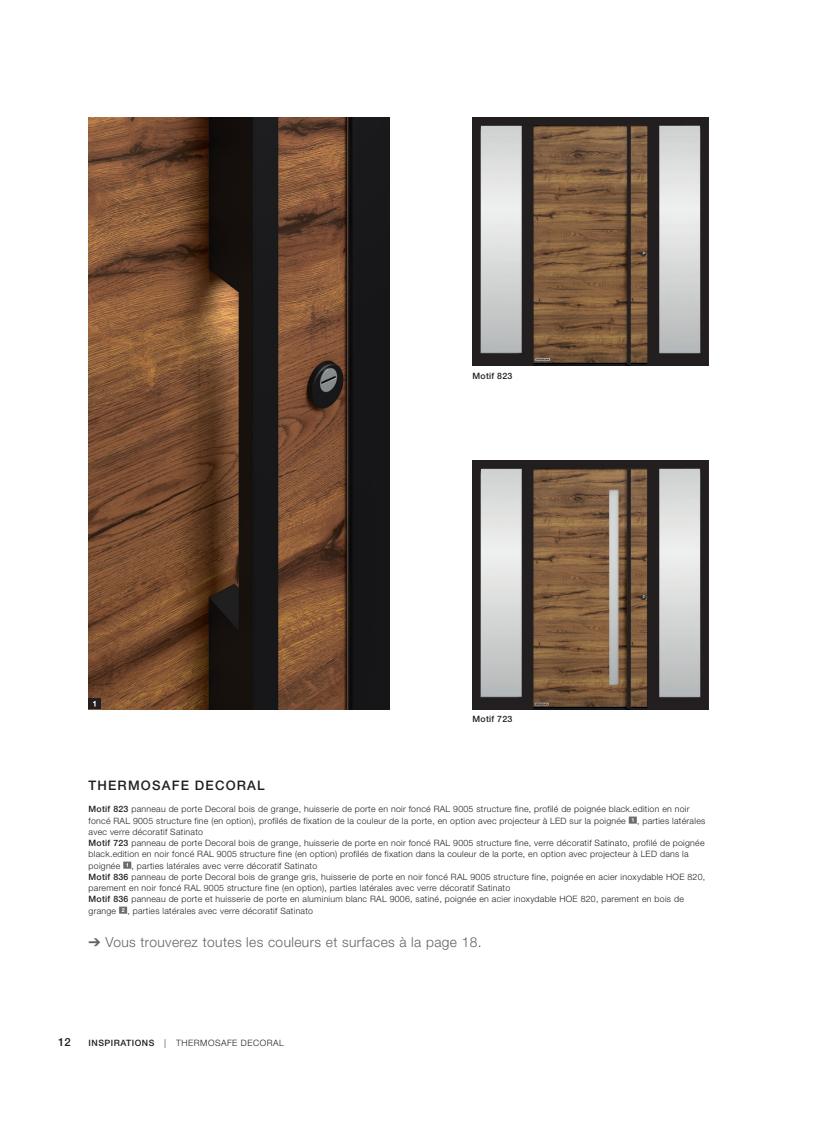
<style>
.page{position:relative;width:815px;height:1124px;background:#fff}
.page>*{position:absolute;margin:0;border:0;box-sizing:border-box;transform-origin:0 0}
.t1{font:300 13.75px "Hoermann Helvetica Neue";letter-spacing:.03em;color:#636366}
.t2{font:500 13.12px "Hoermann Helvetica Neue";letter-spacing:.09em;color:#231f20}
.t3{font:500 11.25px "Hoermann Helvetica Neue";color:#231f20}
.t4{font:300 8.75px/11.2px "Hoermann Helvetica Neue";letter-spacing:.03em;color:#231f20}
.t5{font:300 8.75px "Hoermann Helvetica Neue";letter-spacing:.06em;color:#231f20}
.t6{font:500 8.75px "Hoermann Helvetica Neue";letter-spacing:.03em;color:#231f20}
.s1{font-weight:500}
</style>
<div class="page">
<img style="left:89px;top:117px;width:301px;height:592px">
<img style="left:473px;top:117px;width:236px;height:248px">
<img style="left:473px;top:461px;width:236px;height:248px">
<svg style="left:629px;top:816px;width:8px;height:7px"></svg>
<svg style="left:123px;top:861px;width:8px;height:7px"></svg>
<svg style="left:119px;top:906px;width:8px;height:7px"></svg>
<div style="left:89px;top:698px;width:12px;height:11px;background:#231f20"></div>
<svg style="left:93px;top:700px;width:3px;height:6px"></svg>
<p class="t6" style="left:473px;top:369px;width:41px">Motif 823</p>
<p class="t6" style="left:473px;top:713px;width:41px">Motif 723</p>
<h2 class="t2" style="left:89px;top:775px;width:178px">THERMOSAFE DECORAL</h2>
<p class="t4" style="left:89px;top:803px;width:603px"><span class="s1">Motif 823</span> panneau de porte Decoral bois de grange, huisserie de porte en noir foncé RAL 9005 structure fine, profilé de poignée black.edition en noir foncé RAL 9005 structure fine (en option), profilés de fixation de la couleur de la porte, en option avec projecteur à LED sur la poignée</p>
<p class="t4" style="left:637px;top:814px;width:70px">, parties latérales</p>
<p class="t4" style="left:89px;top:825px;width:618px">avec verre décoratif Satinato<br><span class="s1">Motif 723</span> panneau de porte Decoral bois de grange, huisserie de porte en noir foncé RAL 9005 structure fine, verre décoratif Satinato, profilé de poignée black.edition en noir foncé RAL 9005 structure fine (en option) profilés de fixation dans la couleur de la porte, en option avec projecteur à LED dans la poignée</p>
<p class="t4" style="left:89px;top:859px;width:618px;text-indent:43px">, parties latérales avec verre décoratif Satinato<br><span class="s1">Motif 836</span> panneau de porte Decoral bois de grange gris, huisserie de porte en noir foncé RAL 9005 structure fine, poignée en acier inoxydable HOE 820, parement en noir foncé RAL 9005 structure fine (en option), parties latérales avec verre décoratif Satinato<br><span class="s1">Motif 836</span> panneau de porte et huisserie de porte en aluminium blanc RAL 9006, satiné, poignée en acier inoxydable HOE 820, parement en bois de grange</p>
<p class="t4" style="left:127px;top:904px;width:187px">, parties latérales avec verre décoratif Satinato</p>
<h1 class="t1" style="left:89px;top:932px;width:395px">➔ Vous trouverez toutes les couleurs et surfaces à la page 18.</h1>
<p class="t3" style="left:58px;top:1033px;width:14px">12</p>
<p class="t5" style="left:89px;top:1036px;width:197px"><span class="s1">INSPIRATIONS</span> | THERMOSAFE DECORAL</p>
</div>
